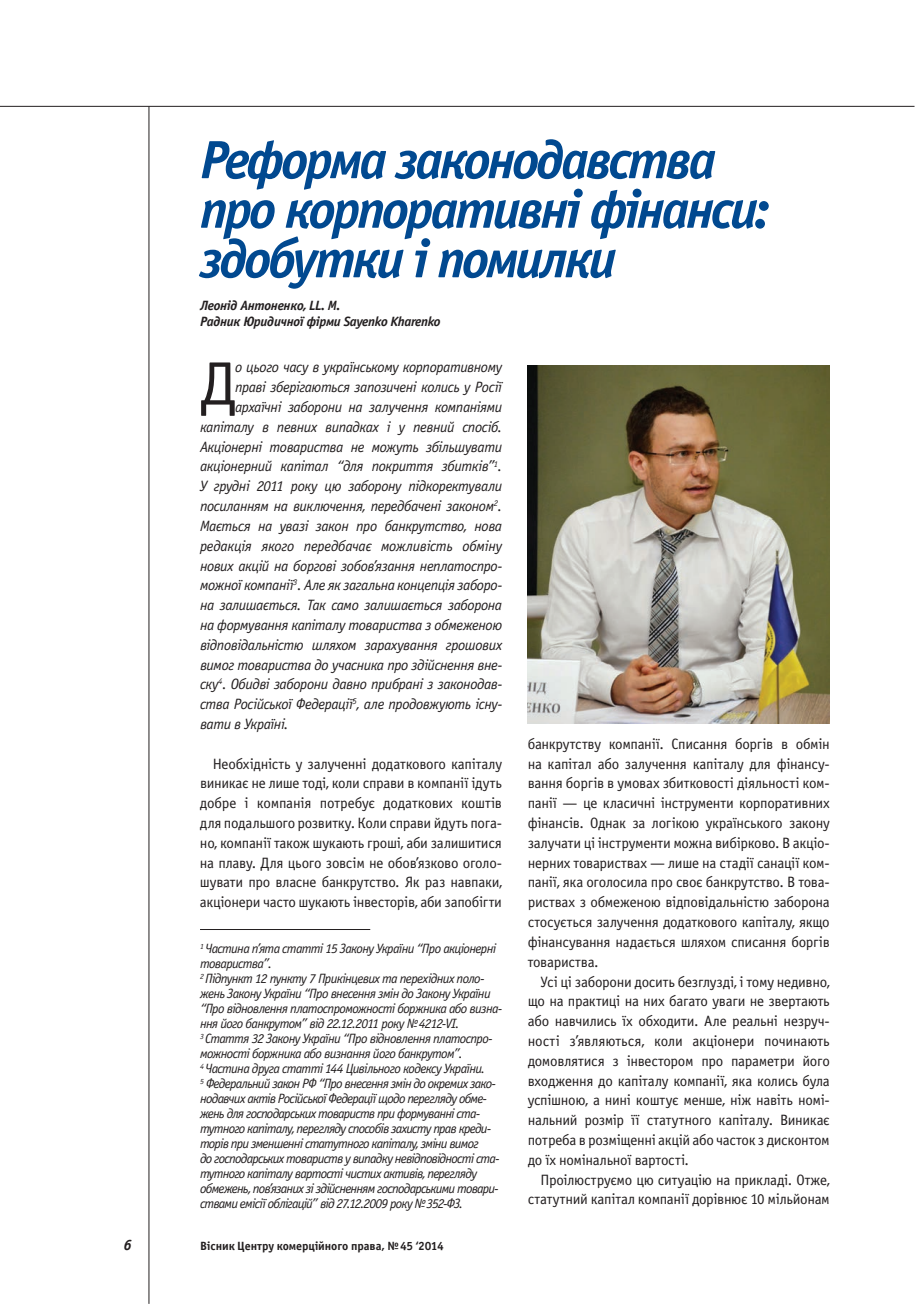
<style>
.page{position:relative;width:915px;height:1306px;background:#fff}
.page>*{position:absolute;margin:0;border:0;box-sizing:border-box;transform-origin:0 0}
.t1{font:61.35px "Officina Sans C";color:#231f20}
.t2{font:italic 700 54px/49.5px "Officina Sans C";letter-spacing:-.065em;color:#014990}
.t3{font:15px/19.8px "Officina Sans C";letter-spacing:-.02em;color:#231f20;text-align:justify}
.t4{font:italic 15px "Officina Sans C";letter-spacing:-.03em;color:#231f20}
.t5{font:italic 700 15px "Officina Sans C";color:#231f20}
.t6{font:italic 13.5px/15px "Officina Sans C";letter-spacing:-.055em;color:#231f20}
.t7{font:italic 700 13.5px/16.2px "Officina Sans C";letter-spacing:-.025em;color:#231f20}
.t8{font:700 12px "Officina Sans C";letter-spacing:-.005em;color:#231f20}
</style>
<div class="page">
<hr style="left:200px;top:929px;width:170px;height:1px;background:#231f20">
<hr style="left:0;top:106px;width:914px;height:1px;background:#231f20">
<hr style="left:148px;top:106px;width:1px;height:1197px;background:#231f20">
<img style="left:527px;top:365px;width:302px;height:358px">
<p class="t5" style="left:123px;top:1236px;width:10px">6</p>
<h2 class="t2" style="left:200px;top:136px;width:571px">Реформа законодавства про корпоративні фінанси: здобутки і помилки</h2>
<p class="t7" style="left:200px;top:297px;width:242px">Леонід Антоненко, LL. M.<br>Радник Юридичної фірми Sayenko Kharenko</p>
<h1 class="t1" style="left:200px;top:350px;width:38px">Д</h1>
<p class="t4" style="left:235px;top:359px;width:268px">о цього часу в українському корпоративному</p>
<p class="t4" style="left:235px;top:379px;width:268px">праві зберігаються запозичені колись у Росії</p>
<p class="t4" style="left:235px;top:399px;width:268px">архаїчні заборони на залучення компаніями</p>
<p class="t4" style="left:200px;top:418px;width:303px">капіталу в певних випадках і у певний спосіб.</p>
<p class="t4" style="left:200px;top:438px;width:303px">Акціонерні товариства не можуть збільшувати</p>
<p class="t4" style="left:200px;top:458px;width:303px">акціонерний капітал “для покриття збитків”<sup>1</sup>.</p>
<p class="t4" style="left:200px;top:478px;width:303px">У грудні 2011 року цю заборону підкоректували</p>
<p class="t4" style="left:200px;top:498px;width:303px">посиланням на виключення, передбачені законом<sup>2</sup>.</p>
<p class="t4" style="left:200px;top:517px;width:303px">Мається на увазі закон про банкрутство, нова</p>
<p class="t4" style="left:200px;top:537px;width:303px">редакція якого передбачає можливість обміну</p>
<p class="t4" style="left:200px;top:557px;width:303px">нових акцій на боргові зобов’язання неплатоспро-</p>
<p class="t4" style="left:200px;top:577px;width:303px">можної компанії<sup>3</sup>. Але як загальна концепція заборо-</p>
<p class="t4" style="left:200px;top:597px;width:303px">на залишається. Так само залишається заборона</p>
<p class="t4" style="left:200px;top:616px;width:303px">на формування капіталу товариства з обмеженою</p>
<p class="t4" style="left:200px;top:636px;width:303px">відповідальністю шляхом зарахування грошових</p>
<p class="t4" style="left:200px;top:656px;width:303px">вимог товариства до учасника про здійснення вне-</p>
<p class="t4" style="left:200px;top:676px;width:303px">ску<sup>4</sup>. Обидві заборони давно прибрані з законодав-</p>
<p class="t4" style="left:200px;top:696px;width:303px">ства Російської Федерації<sup>5</sup>, але продовжують існу-</p>
<p class="t4" style="left:200px;top:715px;width:90px">вати в Україні.</p>
<p class="t3" style="left:200px;top:754px;width:303px;text-indent:13px">Необхідність у залученні додаткового капіталу виникає не лише тоді, коли справи в компанії ідуть добре і компанія потребує додаткових коштів для подальшого розвитку. Коли справи йдуть пога&shy;но, компанії також шукають гроші, аби залишитися на плаву. Для цього зовсім не обов’язково оголо&shy;шувати про власне банкрутство. Як раз навпаки, акціонери часто шукають інвесторів, аби запобігти</p>
<p class="t6" style="left:200px;top:941px;width:303px"><sup>1</sup> Частина п’ята статті 15 Закону України “Про акціонерні товариства”.<br><sup>2</sup> Підпункт 12 пункту 7 Прикінцевих та перехідних поло&shy;жень Закону України “Про внесення змін до Закону України “Про відновлення платоспроможності боржника або визна&shy;ння його банкрутом” від 22.12.2011 року №4212‑VI.<br><sup>3</sup> Стаття 32 Закону України “Про відновлення платоспро&shy;можності боржника або визнання його банкрутом”.<br><sup>4</sup> Частина друга статті 144 Цивільного кодексу України.<br><sup>5</sup> Федеральний закон РФ “Про внесення змін до окремих зако&shy;нодавчих актів Російської Федерації щодо перегляду обме&shy;жень для господарських товариств при формуванні ста&shy;тутного капіталу, перегляду способів захисту прав креди&shy;торів при зменшенні статутного капіталу, зміни вимог<br>до господарських товариств у випадку невідповідності ста&shy;тутного капіталу вартості чистих активів, перегляду обмежень, пов’язаних зі здійсненням господарськими товари&shy;ствами емісії облігацій” від 27.12.2009 року №352‑ФЗ.</p>
<p class="t8" style="left:200px;top:1238px;width:245px">Вісник Центру комерційного права, №45 ‘2014</p>
<p class="t3" style="left:527px;top:734px;width:303px">банкрутству компанії. Списання боргів в обмін на капітал або залучення капіталу для фінансу&shy;вання боргів в умовах збитковості діяльності ком&shy;панії — це класичні інструменти корпоративних фінансів. Однак за логікою українського закону залучати ці інструменти можна вибірково. В акціо&shy;нерних товариствах — лише на стадії санації ком&shy;панії, яка оголосила про своє банкрутство. В това&shy;риствах з обмеженою відповідальністю заборона стосується залучення додаткового капіталу, якщо фінансування надається шляхом списання боргів товариства.</p>
<p class="t3" style="left:527px;top:971px;width:303px;text-indent:13px">Усі ці заборони досить безглузді, і тому недивно, що на практиці на них багато уваги не звертають або навчились їх обходити. Але реальні незруч&shy;ності з’являютьcя, коли акціонери починають домовлятися з інвестором про параметри його входження до капіталу компанії, яка колись була успішною, а нині коштує менше, ніж навіть номі&shy;нальний розмір її статутного капіталу. Виникає потреба в розміщенні акцій або часток з дисконтом до їх номінальної вартості.</p>
<p class="t3" style="left:527px;top:1169px;width:303px;text-align:right">Проілюструємо цю ситуацію на прикладі. Отже, статутний капітал компанії дорівнює 10 мільйонам</p>
</div>
